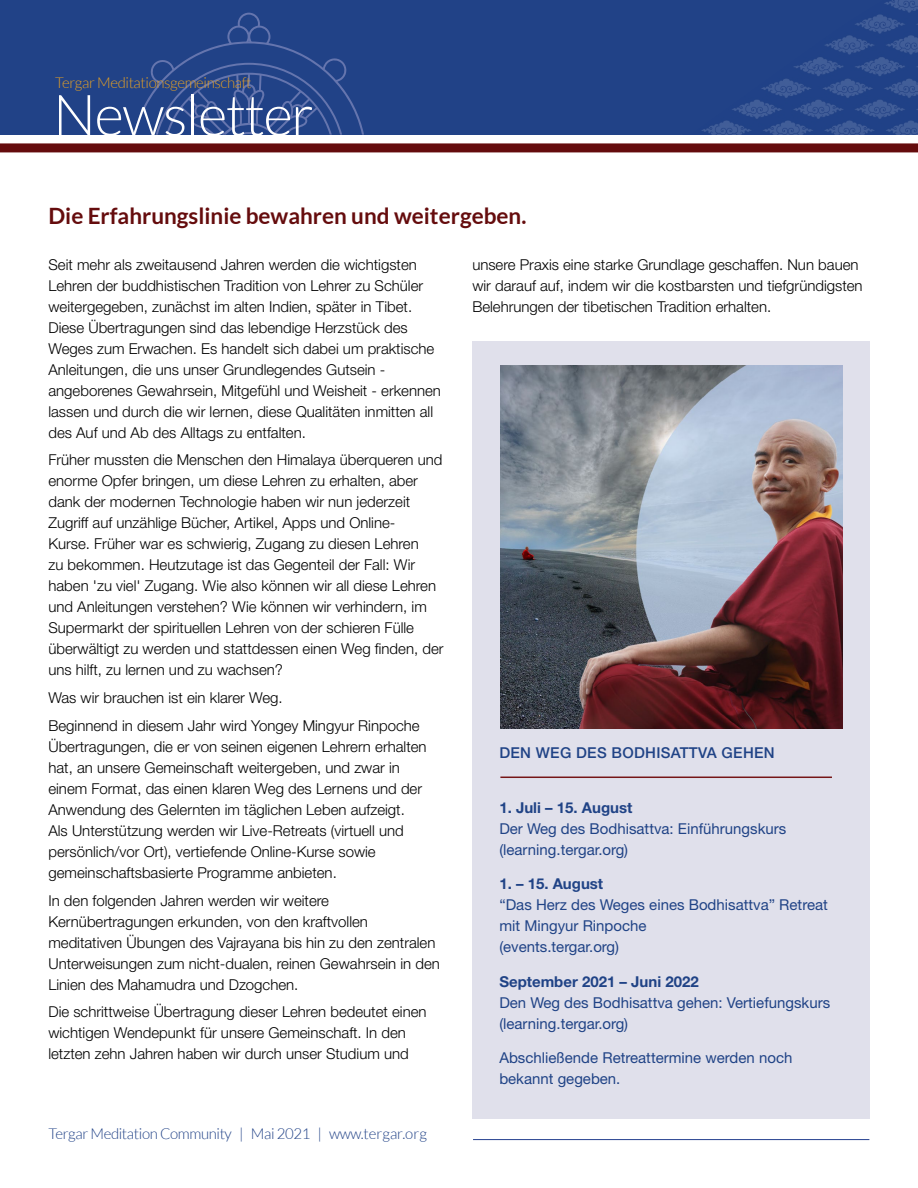
<style>
.page{position:relative;width:918px;height:1188px;background:#fff}
.page>*{position:absolute;margin:0;border:0;box-sizing:border-box;transform-origin:0 0}
.t1{font:300 57px "Lato";letter-spacing:-.025em;color:#fff}
.t2{font:700 22.5px "Lato";color:#650c0d}
.t3{font:300 15px/21px "Helvetica Neue LT Std";color:#000}
.t4{font:15px/21px "Helvetica Neue LT Std";color:#204386}
.t5{font:700 15px "Helvetica Neue LT Std";color:#204386}
.t6{font:300 15px "Lato";letter-spacing:-.025em;color:#214287}
.t7{font:300 15px "Lato";letter-spacing:-.025em;color:#e4a025}
.t8{font:500 15px "Helvetica Neue LT Std";letter-spacing:.02em;color:#204386}
</style>
<div class="page">
<div style="left:0;top:0;width:918px;height:135px;background:#214287"></div>
<div style="left:472px;top:341px;width:397px;height:778px;background:#e0e0eb"></div>
<hr style="left:500px;top:777px;width:332px;height:1px;background:#761617">
<img style="left:500px;top:365px;width:342px;height:364px">
<hr style="left:473px;top:1139px;width:396px;height:1px;background:#25408f">
<img style="left:711px;top:0;width:207px;height:135px">
<svg style="left:702px;top:0;width:182px;height:134px"></svg>
<svg style="left:134px;top:13px;width:230px;height:122px"></svg>
<div style="left:0;top:143px;width:918px;height:9px;background:#650c0d"></div>
<p class="t7" style="left:55px;top:75px;width:198px">Tergar Meditationsgemeinschaft</p>
<h1 class="t1" style="left:53px;top:85px;width:262px">Newsletter</h1>
<h2 class="t2" style="left:48px;top:203px;width:480px">Die Erfahrungslinie bewahren und weitergeben.</h2>
<p class="t3" style="left:48px;top:253px;width:394px">Seit mehr als zweitausend Jahren werden die wichtigsten Lehren der buddhistischen Tradition von Lehrer zu Schüler weitergegeben, zunächst im alten Indien, später in Tibet.<br>Diese Übertragungen sind das lebendige Herzstück des Weges zum Erwachen. Es handelt sich dabei um praktische Anleitungen, die uns unser Grundlegendes Gutsein - angeborenes Gewahrsein, Mitgefühl und Weisheit - erkennen lassen und durch die wir lernen, diese Qualitäten inmitten all des Auf und Ab des Alltags zu entfalten.</p>
<p class="t3" style="left:48px;top:449px;width:397px">Früher mussten die Menschen den Himalaya überqueren und enorme Opfer bringen, um diese Lehren zu erhalten, aber dank der modernen Technologie haben wir nun jederzeit Zugriff auf unzählige Bücher, Artikel, Apps und Online-<br>Kurse. Früher war es schwierig, Zugang zu diesen Lehren<br>zu bekommen. Heutzutage ist das Gegenteil der Fall: Wir haben 'zu viel' Zugang. Wie also können wir all diese Lehren und Anleitungen verstehen? Wie können wir verhindern, im Supermarkt der spirituellen Lehren von der schieren Fülle überwältigt zu werden und stattdessen einen Weg finden, der uns hilft, zu lernen und zu wachsen?</p>
<p class="t3" style="left:48px;top:684px;width:373px;line-height:27.8px">Was wir brauchen ist ein klarer Weg.<br>Beginnend in diesem Jahr wird Yongey Mingyur Rinpoche</p>
<p class="t3" style="left:48px;top:736px;width:380px">Übertragungen, die er von seinen eigenen Lehrern erhalten hat, an unsere Gemeinschaft weitergeben, und zwar in einem Format, das einen klaren Weg des Lernens und der Anwendung des Gelernten im täglichen Leben aufzeigt.<br>Als Unterstützung werden wir Live-Retreats (virtuell und persönlich/vor Ort), vertiefende Online-Kurse sowie gemeinschaftsbasierte Programme anbieten.</p>
<p class="t3" style="left:48px;top:889px;width:393px">In den folgenden Jahren werden wir weitere Kernübertragungen erkunden, von den kraftvollen meditativen Übungen des Vajrayana bis hin zu den zentralen Unterweisungen zum nicht-dualen, reinen Gewahrsein in den Linien des Mahamudra und Dzogchen.</p>
<p class="t3" style="left:48px;top:1001px;width:380px">Die schrittweise Übertragung dieser Lehren bedeutet einen wichtigen Wendepunkt für unsere Gemeinschaft. In den letzten zehn Jahren haben wir durch unser Studium und</p>
<p class="t6" style="left:49px;top:1126px;width:380px">Tergar Meditation Community | Mai 2021 | www.tergar.org</p>
<p class="t3" style="left:472px;top:253px;width:392px">unsere Praxis eine starke Grundlage geschaffen. Nun bauen wir darauf auf, indem wir die kostbarsten und tiefgründigsten<br>Belehrungen der tibetischen Tradition erhalten.</p>
<p class="t8" style="left:499px;top:744px;width:277px">DEN WEG DES BODHISATTVA GEHEN</p>
<p class="t5" style="left:499px;top:798px;width:135px">1. Juli – 15. August</p>
<p class="t4" style="left:499px;top:818px;width:288px">Der Weg des Bodhisattva: Einführungskurs (learning.tergar.org)</p>
<p class="t5" style="left:499px;top:875px;width:105px">1. – 15. August</p>
<p class="t4" style="left:499px;top:894px;width:330px">“Das Herz des Weges eines Bodhisattva” Retreat mit Mingyur Rinpoche<br>(events.tergar.org)</p>
<p class="t5" style="left:499px;top:972px;width:201px">September 2021 – Juni 2022</p>
<p class="t4" style="left:499px;top:992px;width:332px">Den Weg des Bodhisattva gehen: Vertiefungskurs (learning.tergar.org)</p>
<p class="t4" style="left:499px;top:1047px;width:295px">Abschließende Retreattermine werden noch bekannt gegeben.</p>
</div>
